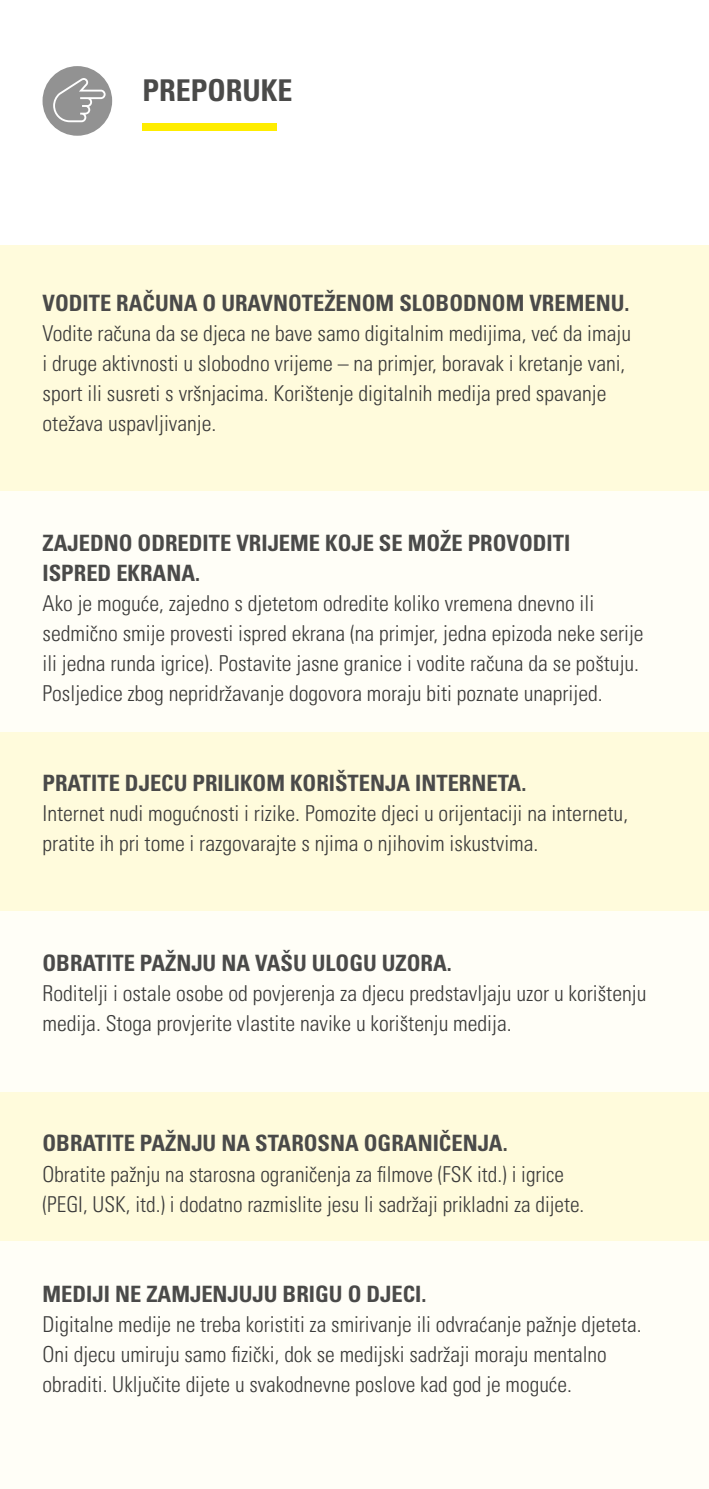
<style>
.page{position:relative;width:709px;height:1489px;background:#fff}
.page>*{position:absolute;margin:0;border:0;box-sizing:border-box;transform-origin:0 0}
.t1{font:30px "Univers LTCYR 67 Bold Cond";color:#4a4a49}
.t2{font:22.5px/30px "Univers LTCYR 67 Bold Cond";color:#4a4a49}
.t3{font:22px/30px "Univers LTCYR 47 Light Cond";color:#3c3c3b}
</style>
<div class="page">
<div style="left:142px;top:123px;width:135px;height:8px;background:#ffed00"></div>
<div style="left:0;top:731px;width:709px;height:180px;background:#fffbdc"></div>
<div style="left:0;top:491px;width:709px;height:240px;background:#fffef7"></div>
<hr style="left:708px;top:521px;width:1px;height:210px;background:#fffbdc">
<div style="left:0;top:1091px;width:709px;height:150px;background:#fffbdc"></div>
<div style="left:0;top:1241px;width:709px;height:247px;background:#fffef7"></div>
<div style="left:0;top:245px;width:709px;height:246px;background:#fffbdc"></div>
<div style="left:0;top:911px;width:709px;height:180px;background:#fffef7"></div>
<hr style="left:708px;top:245px;width:1px;height:276px;background:#fffef7">
<hr style="left:708px;top:0;width:1px;height:245px;background:#fffbdc">
<div style="left:43px;top:66px;width:69px;height:70px;background:#929292;border-radius:50%"></div>
<svg style="left:53px;top:78px;width:53px;height:44px"></svg>
<h2 class="t1" style="left:142px;top:72px;width:152px">PREPORUKE</h2>
<h3 class="t2" style="left:43px;top:288px;width:588px">VODITE RAČUNA O URAVNOTEŽENOM SLOBODNOM VREMENU.</h3>
<p class="t3" style="left:43px;top:317px;width:590px">Vodite računa da se djeca ne bave samo digitalnim medijima, već da imaju i druge aktivnosti u slobodno vrijeme – na primjer, boravak i kretanje vani, sport ili susreti s vršnjacima. Korištenje digitalnih medija pred spavanje otežava uspavljivanje.</p>
<h3 class="t2" style="left:43px;top:528px;width:529px">ZAJEDNO ODREDITE VRIJEME KOJE SE MOŽE PROVODITI<br>ISPRED EKRANA.</h3>
<p class="t3" style="left:43px;top:587px;width:602px">Ako je moguće, zajedno s djetetom odredite koliko vremena dnevno ili sedmično smije provesti ispred ekrana (na primjer, jedna epizoda neke serije ili jedna runda igrice). Postavite jasne granice i vodite računa da se poštuju.<br>Posljedice zbog nepridržavanje dogovora moraju biti poznate unaprijed.</p>
<h3 class="t2" style="left:43px;top:768px;width:485px">PRATITE DJECU PRILIKOM KORIŠTENJA INTERNETA.</h3>
<p class="t3" style="left:43px;top:797px;width:587px">Internet nudi mogućnosti i rizike. Pomozite djeci u orijentaciji na internetu, pratite ih pri tome i razgovarajte s njima o njihovim iskustvima.</p>
<h3 class="t2" style="left:43px;top:948px;width:411px">OBRATITE PAŽNJU NA VAŠU ULOGU UZORA.</h3>
<p class="t3" style="left:43px;top:977px;width:605px">Roditelji i ostale osobe od povjerenja za djecu predstavljaju uzor u korištenju medija. Stoga provjerite vlastite navike u korištenju medija.</p>
<h3 class="t2" style="left:43px;top:1128px;width:466px">OBRATITE PAŽNJU NA STAROSNA OGRANIČENJA.</h3>
<p class="t3" style="left:43px;top:1157px;width:543px">Obratite pažnju na starosna ograničenja za filmove (FSK itd.) i igrice (PEGI, USK, itd.) i dodatno razmislite jesu li sadržaji prikladni za dijete.</p>
<h3 class="t2" style="left:43px;top:1278px;width:385px">MEDIJI NE ZAMJENJUJU BRIGU O DJECI.</h3>
<p class="t3" style="left:43px;top:1307px;width:600px">Digitalne medije ne treba koristiti za smirivanje ili odvraćanje pažnje djeteta.<br>Oni djecu umiruju samo fizički, dok se medijski sadržaji moraju mentalno obraditi. Uključite dijete u svakodnevne poslove kad god je moguće.</p>
</div>
